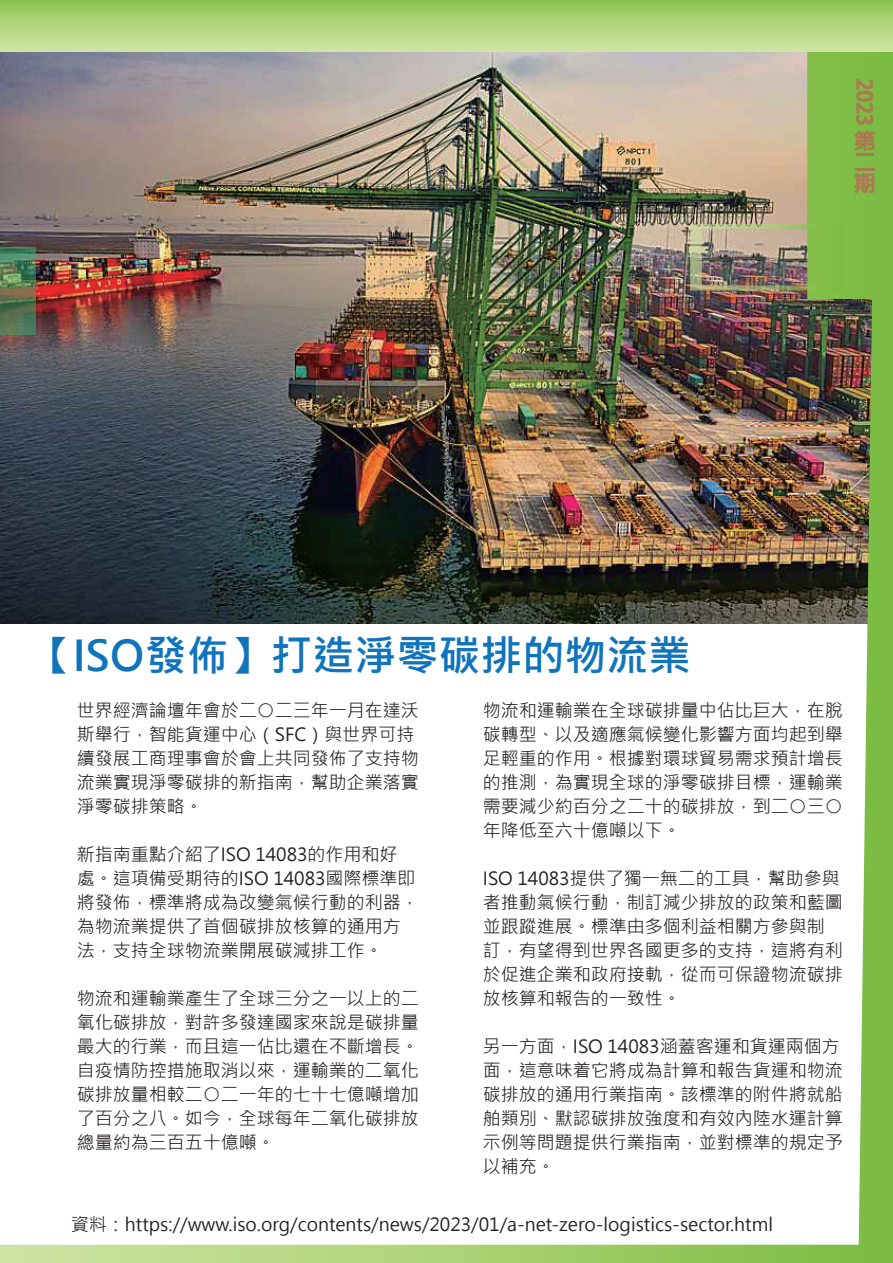
<style>
.page{position:relative;width:893px;height:1263px;background:#fff}
.page>*{position:absolute;margin:0;border:0;box-sizing:border-box;transform-origin:0 0}
.t1{font:700 42px "Microsoft Jheng Hei";color:#1074bc}
.t2{font:700 21px/21px "Adobe Fan Heiti Std";color:#a97b50;text-align:justify}
.t3{font:18px/24px "Microsoft Jheng Hei";color:#231f20}
</style>
<div class="page">
<img style="left:0;top:51px;width:893px;height:1212px">
<svg style="left:0;top:247px;width:36px;height:87px;background:#567955"></svg>
<svg style="left:854px;top:79px;width:21px;height:72px;background:#8aa647"></svg>
<div style="left:856px;top:153px;width:18px;height:3px;border:1px solid #a97b50"></div>
<div style="left:855px;top:168px;width:20px;height:3px;border:1px solid #a97b50"></div>
<svg style="left:854px;top:173px;width:21px;height:21px"></svg>
<img style="left:690px;top:224px;width:151px;height:67px">
<div style="left:0;top:0;width:893px;height:51px;background:linear-gradient(to bottom,#8ec553,#d2e5a7)"></div>
<p class="t2" style="left:875px;top:79px;width:49px;rotate:90deg">2023</p>
<p class="t2" style="left:854px;top:131px;width:21px">第二期</p>
<h1 class="t1" style="left:31px;top:630px;width:661px">【ISO發佈】打造淨零碳排的物流業</h1>
<p class="t3" style="left:77px;top:698px;width:343px">世界經濟論壇年會於二○二三年一月在達沃斯舉行，智能貨運中心（SFC）與世界可持續發展工商理事會於會上共同發佈了支持物流業實現淨零碳排的新指南，幫助企業落實淨零碳排策略。</p>
<p class="t3" style="left:77px;top:842px;width:343px">新指南重點介紹了ISO 14083的作用和好處。這項備受期待的ISO 14083國際標準即將發佈，標準將成為改變氣候行動的利器，為物流業提供了首個碳排放核算的通用方法，支持全球物流業開展碳減排工作。</p>
<p class="t3" style="left:77px;top:986px;width:343px;text-align:justify">物流和運輸業產生了全球三分之一以上的二氧化碳排放，對許多發達國家來說是碳排量最大的行業，而且這一佔比還在不斷增長。自疫情防控措施取消以來，運輸業的二氧化碳排放量相較二○二一年的七十七億噸增加了百分之八。如今，全球每年二氧化碳排放總量約為三百五十億噸。</p>
<p class="t3" style="left:483px;top:698px;width:361px;text-align:justify">物流和運輸業在全球碳排量中佔比巨大，在脫碳轉型、以及適應氣候變化影響方面均起到舉足輕重的作用。根據對環球貿易需求預計增長的推測，為實現全球的淨零碳排目標，運輸業需要減少約百分之二十的碳排放，到二○三○年降低至六十億噸以下。</p>
<p class="t3" style="left:483px;top:866px;width:361px">ISO 14083提供了獨一無二的工具，幫助參與者推動氣候行動，制訂減少排放的政策和藍圖並跟蹤進展。標準由多個利益相關方參與制訂，有望得到世界各國更多的支持，這將有利於促進企業和政府接軌，從而可保證物流碳排放核算和報告的一致性。</p>
<p class="t3" style="left:483px;top:1034px;width:361px">另一方面，ISO 14083涵蓋客運和貨運兩個方面，這意味着它將成為計算和報告貨運和物流碳排放的通用行業指南。該標準的附件將就船舶類別、默認碳排放強度和有效內陸水運計算示例等問題提供行業指南，並對標準的規定予以補充。</p>
<p class="t3" style="left:71px;top:1212px;width:704px">資料：https://www.iso.org/contents/news/2023/01/a-net-zero-logistics-sector.html</p>
</div>
